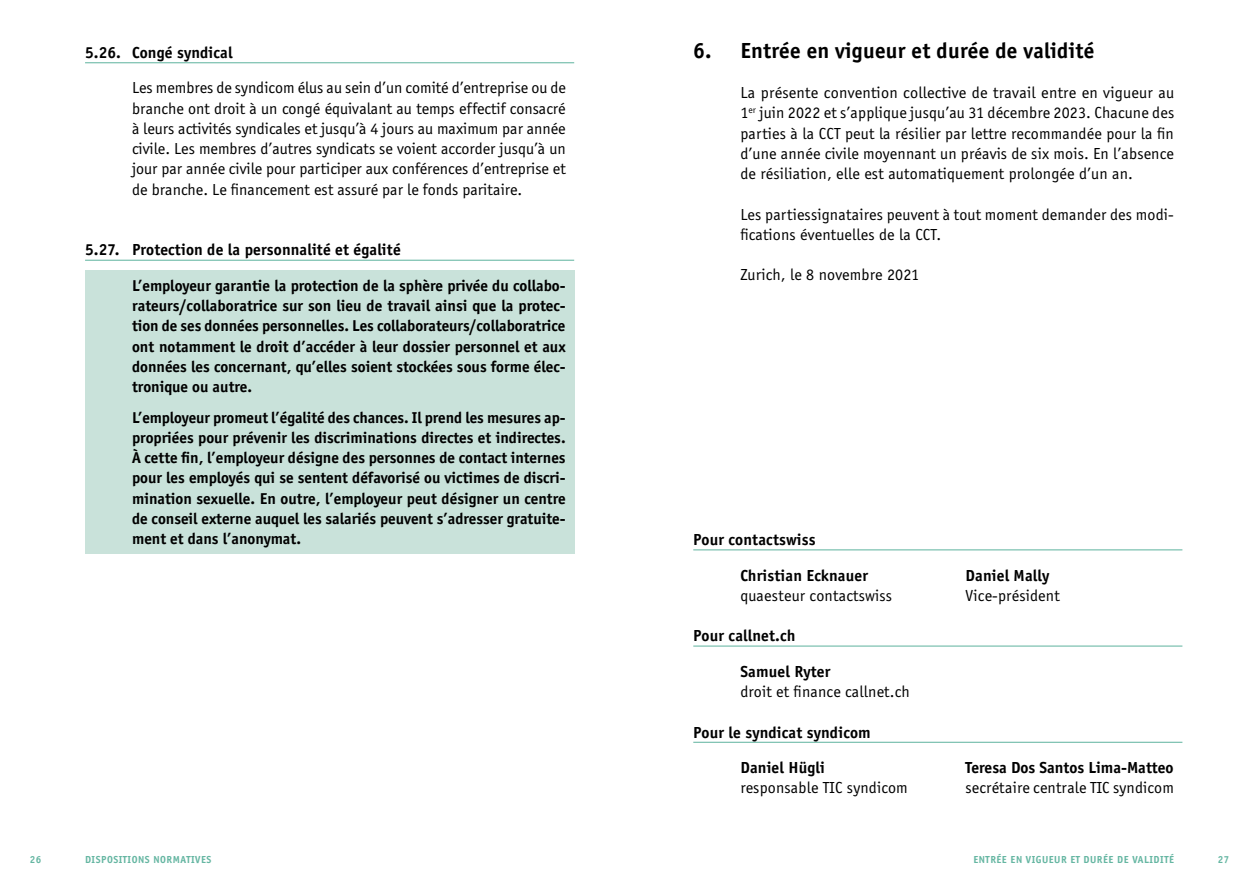
<style>
.page{position:relative;width:1259px;height:893px;background:#fff}
.page>*{position:absolute;margin:0;border:0;box-sizing:border-box;transform-origin:0 0}
.t1{font:700 22.5px "Officina Sans";letter-spacing:.01em;color:#000}
.t2{font:16.5px/20.2px "Officina Sans";letter-spacing:.01em;color:#000;text-align:justify}
.t3{font:700 16.5px/35.4px "Officina Sans";letter-spacing:.01em;color:#000}
.t4{font:700 16.2px/20.2px "Officina Sans";color:#000;text-align:justify}
.t5{font:700 10.5px "Officina Sans";letter-spacing:.05em;color:#65b6a2}
</style>
<div class="page">
<hr style="left:85px;top:62px;width:489px;height:1px;background:#65b6a2">
<hr style="left:85px;top:260px;width:489px;height:1px;background:#65b6a2">
<div style="left:85px;top:271px;width:489px;height:131px;background:#c9e2da"></div>
<div style="left:85px;top:402px;width:489px;height:152px;background:#c9e2da"></div>
<hr style="left:693px;top:549px;width:489px;height:1px;background:#65b6a2">
<hr style="left:693px;top:645px;width:489px;height:2px;background:#65b6a2">
<hr style="left:693px;top:742px;width:489px;height:1px;background:#65b6a2">
<p class="t3" style="left:85px;top:35px;width:149px">5.26. Congé syndical</p>
<p class="t2" style="left:132px;top:78px;width:435px">Les membres de syndicom élus au sein d’un comité d’entreprise ou de branche ont droit à un congé équivalant au temps effectif consacré à leurs activités syndicales et jusqu’à 4 jours au maximum par année civile. Les membres d’autres syndicats se voient accorder jusqu’à un jour par année civile pour participer aux conférences d’entreprise et de branche. Le financement est assuré par le fonds paritaire.</p>
<p class="t3" style="left:85px;top:232px;width:317px">5.27. Protection de la personnalité et égalité</p>
<p class="t4" style="left:132px;top:275px;width:435px">L’employeur garantie la protection de la sphère privée du collabo&shy;rateurs/collaboratrice sur son lieu de travail ainsi que la protec&shy;tion de ses données personnelles. Les collaborateurs/collaboratrice ont notamment le droit d’accéder à leur dossier personnel et aux données les concernant, qu’elles soient stockées sous forme élec&shy;tronique ou autre.</p>
<p class="t4" style="left:132px;top:407px;width:435px">L’employeur promeut l’égalité des chances. Il prend les mesures ap&shy;propriées pour prévenir les discriminations directes et indirectes.<br>À cette fin, l’employeur désigne des personnes de contact internes pour les employés qui se sentent défavorisé ou victimes de discri&shy;mination sexuelle. En outre, l’employeur peut désigner un centre de conseil externe auquel les salariés peuvent s’adresser gratuite&shy;ment et dans l’anonymat.</p>
<h1 class="t1" style="left:693px;top:37px;width:402px">6. Entrée en vigueur et durée de validité</h1>
<p class="t2" style="left:740px;top:83px;width:435px">La présente convention collective de travail entre en vigueur au 1<sup>er</sup> juin 2022 et s’applique jusqu’au 31 décembre 2023. Chacune des parties à la CCT peut la résilier par lettre recommandée pour la fin d’une année civile moyennant un préavis de six mois. En l’absence de résiliation, elle est automatiquement prolongée d’un an.</p>
<p class="t2" style="left:740px;top:204px;width:435px">Les partiessignataires peuvent à tout moment demander des modi&shy;fications éventuelles de la CCT.</p>
<p class="t2" style="left:740px;top:265px;width:180px">Zurich, le 8 novembre 2021</p>
<p class="t3" style="left:740px;top:522px;width:129px;text-indent:-47px">Pour contactswiss<br>Christian Ecknauer</p>
<p class="t3" style="left:965px;top:557px;width:85px">Daniel Mally</p>
<p class="t2" style="left:740px;top:585px;width:153px">quaesteur contactswiss</p>
<p class="t2" style="left:965px;top:585px;width:96px">Vice-président</p>
<p class="t3" style="left:740px;top:618px;width:92px;text-indent:-47px">Pour callnet.ch<br>Samuel Ryter</p>
<p class="t2" style="left:740px;top:682px;width:171px">droit et finance callnet.ch</p>
<p class="t3" style="left:693px;top:714px;width:179px;text-align:center">Pour le syndicat syndicom<br>Daniel Hügli</p>
<p class="t3" style="left:965px;top:750px;width:209px">Teresa Dos Santos Lima-Matteo</p>
<p class="t2" style="left:740px;top:778px;width:169px">responsable TIC syndicom</p>
<p class="t2" style="left:965px;top:778px;width:210px">secrétaire centrale TIC syndicom</p>
<p class="t5" style="left:30px;top:853px;width:13px">26</p>
<p class="t5" style="left:973px;top:853px;width:202px">ENTRÉE EN VIGUEUR ET DURÉE DE VALIDITÉ</p>
<p class="t5" style="left:1217px;top:853px;width:13px">27</p>
<p class="t5" style="left:85px;top:853px;width:128px">DISPOSITIONS NORMATIVES</p>
</div>
